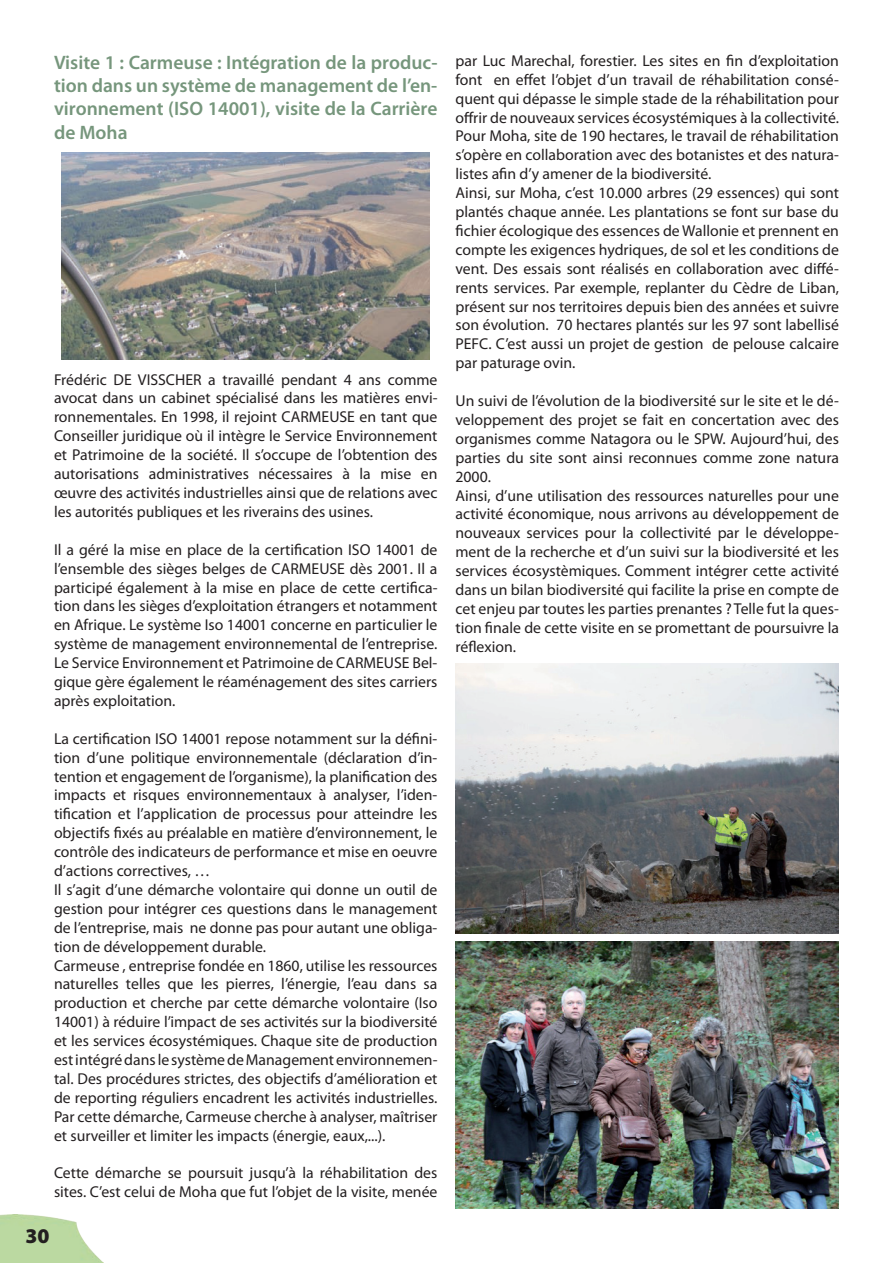
<style>
.page{position:relative;width:893px;height:1263px;background:#fff}
.page>*{position:absolute;margin:0;border:0;box-sizing:border-box;transform-origin:0 0}
.t1{font:900 21px "Myriad Pro";color:#231f20}
.t2{font:600 19.5px/23.4px "Myriad Pro";color:#76967c;text-align:justify}
.t3{font:15.75px/18.9px "Myriad Pro";color:#231f20}
</style>
<div class="page">
<img style="left:0;top:1214px;width:103px;height:49px">
<img style="left:62px;top:152px;width:368px;height:207px">
<img style="left:456px;top:663px;width:383px;height:270px">
<img style="left:455px;top:942px;width:383px;height:267px">
<p class="t2" style="left:54px;top:50px;width:385px">Visite 1 : Carmeuse : Intégration de la produc&shy;tion dans un système de management de l’en&shy;vironnement (ISO 14001), visite de la Carrière de Moha</p>
<p class="t3" style="left:54px;top:370px;width:385px;text-align:justify">Frédéric DE VISSCHER a travaillé pendant 4 ans comme avocat dans un cabinet spécialisé dans les matières envi&shy;ronnementales. En 1998, il rejoint CARMEUSE en tant que Conseiller juridique où il intègre le Service Environnement et Patrimoine de la société. Il s’occupe de l’obtention des autorisations administratives nécessaires à la mise en œuvre des activités industrielles ainsi que de relations avec les autorités publiques et les riverains des usines.</p>
<p class="t3" style="left:54px;top:540px;width:385px;text-align:justify">Il a géré la mise en place de la certification ISO 14001 de l’ensemble des sièges belges de CARMEUSE dès 2001. Il a participé également à la mise en place de cette certifica&shy;tion dans les sièges d’exploitation étrangers et notamment en Afrique. Le système Iso 14001 concerne en particulier le système de management environnemental de l’entreprise.<br>Le Service Environnement et Patrimoine de CARMEUSE Bel&shy;gique gère également le réaménagement des sites carriers après exploitation.</p>
<p class="t3" style="left:54px;top:729px;width:385px">La certification ISO 14001 repose notamment sur la défini&shy;tion d’une politique environnementale (déclaration d’in&shy;tention et engagement de l’organisme), la planification des impacts et risques environnementaux à analyser, l’iden&shy;tification et l’application de processus pour atteindre les objectifs fixés au préalable en matière d’environnement, le contrôle des indicateurs de performance et mise en oeuvre d’actions correctives, …<br>Il s’agit d’une démarche volontaire qui donne un outil de gestion pour intégrer ces questions dans le management de l’entreprise, mais ne donne pas pour autant une obliga&shy;tion de développement durable.<br>Carmeuse , entreprise fondée en 1860, utilise les ressources naturelles telles que les pierres, l’énergie, l’eau dans sa production et cherche par cette démarche volontaire (Iso 14001) à réduire l’impact de ses activités sur la biodiversité et les services écosystémiques. Chaque site de production est intégré dans le système de Management environnemen&shy;tal. Des procédures strictes, des objectifs d’amélioration et de reporting réguliers encadrent les activités industrielles.<br>Par cette démarche, Carmeuse cherche à analyser, maîtriser et surveiller et limiter les impacts (énergie, eaux,...).</p>
<p class="t3" style="left:54px;top:1163px;width:385px">Cette démarche se poursuit jusqu’à la réhabilitation des sites. C’est celui de Moha que fut l’objet de la visite, menée</p>
<h1 class="t1" style="left:25px;top:1223px;width:26px">30</h1>
<p class="t3" style="left:455px;top:51px;width:385px">par Luc Marechal, forestier. Les sites en fin d’exploitation font en effet l’objet d’un travail de réhabilitation consé&shy;quent qui dépasse le simple stade de la réhabilitation pour offrir de nouveaux services écosystémiques à la collectivité.<br>Pour Moha, site de 190 hectares, le travail de réhabilitation s’opère en collaboration avec des botanistes et des natura&shy;listes afin d’y amener de la biodiversité.<br>Ainsi, sur Moha, c’est 10.000 arbres (29 essences) qui sont plantés chaque année. Les plantations se font sur base du fichier écologique des essences de Wallonie et prennent en compte les exigences hydriques, de sol et les conditions de vent. Des essais sont réalisés en collaboration avec diffé&shy;rents services. Par exemple, replanter du Cèdre de Liban, présent sur nos territoires depuis bien des années et suivre son évolution. 70 hectares plantés sur les 97 sont labellisé PEFC. C’est aussi un projet de gestion de pelouse calcaire par paturage ovin.</p>
<p class="t3" style="left:455px;top:391px;width:385px">Un suivi de l’évolution de la biodiversité sur le site et le dé&shy;veloppement des projet se fait en concertation avec des organismes comme Natagora ou le SPW. Aujourd’hui, des parties du site sont ainsi reconnues comme zone natura 2000.<br>Ainsi, d’une utilisation des ressources naturelles pour une activité économique, nous arrivons au développement de nouveaux services pour la collectivité par le développe&shy;ment de la recherche et d’un suivi sur la biodiversité et les services écosystèmiques. Comment intégrer cette activité dans un bilan biodiversité qui facilite la prise en compte de cet enjeu par toutes les parties prenantes ? Telle fut la ques&shy;tion finale de cette visite en se promettant de poursuivre la réflexion.</p>
</div>
